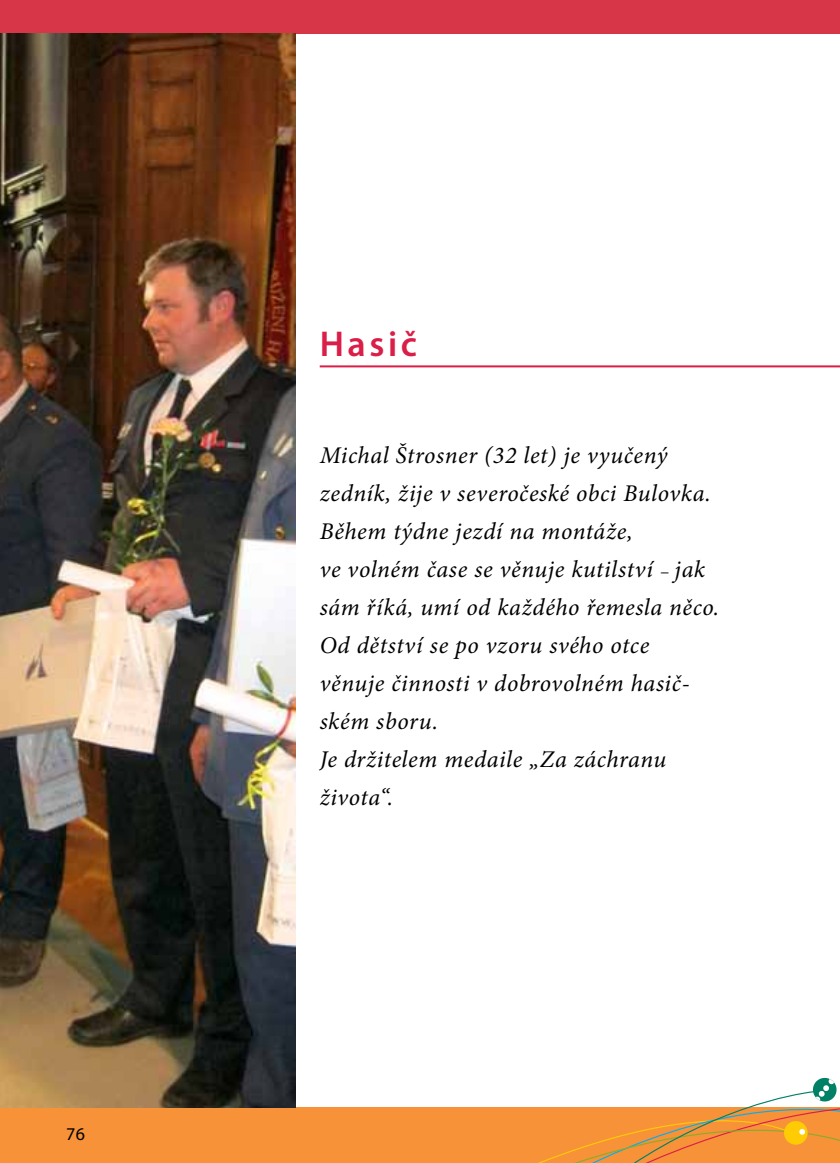
<style>
.page{position:relative;width:840px;height:1163px;background:#fff}
.page>*{position:absolute;margin:0;border:0;box-sizing:border-box;transform-origin:0 0}
.t1{font:600 36px "Myriad Pro";letter-spacing:.1em;color:#da1e48}
.t2{font:italic 24px/38px "Minion Pro";letter-spacing:.025em;color:#000}
.t3{font:18px "Myriad Pro";color:#000}
.s1{font-style:normal;font-size:18px}
</style>
<div class="page">
<div style="left:0;top:1107px;width:839px;height:55px;background:#f79239"></div>
<svg style="left:541px;top:1077px;width:298px;height:85px"></svg>
<div style="left:0;top:0;width:839px;height:33px;background:#d73648"></div>
<img style="left:0;top:33px;width:295px;height:1074px">
<hr style="left:319px;top:365px;width:520px;height:2px;background:#da1e48">
<p class="t3" style="left:66px;top:1122px;width:21px">76</p>
<h1 class="t1" style="left:319px;top:321px;width:99px">Hasič</h1>
<p class="t2" style="left:319px;top:436px;width:401px">Michal Štrosner (32 let) je vyučený zedník, žije v severočeské obci Bulovka.<br>Během týdne jezdí na montáže,<br>ve volném čase se věnuje kutilství <span class="s1">–</span> jak sám říká, umí od každého řemesla něco.<br>Od dětství se po vzoru svého otce věnuje činnosti v dobrovolném hasič&shy;ském sboru.<br>Je držitelem medaile „Za záchranu života“.</p>
</div>
